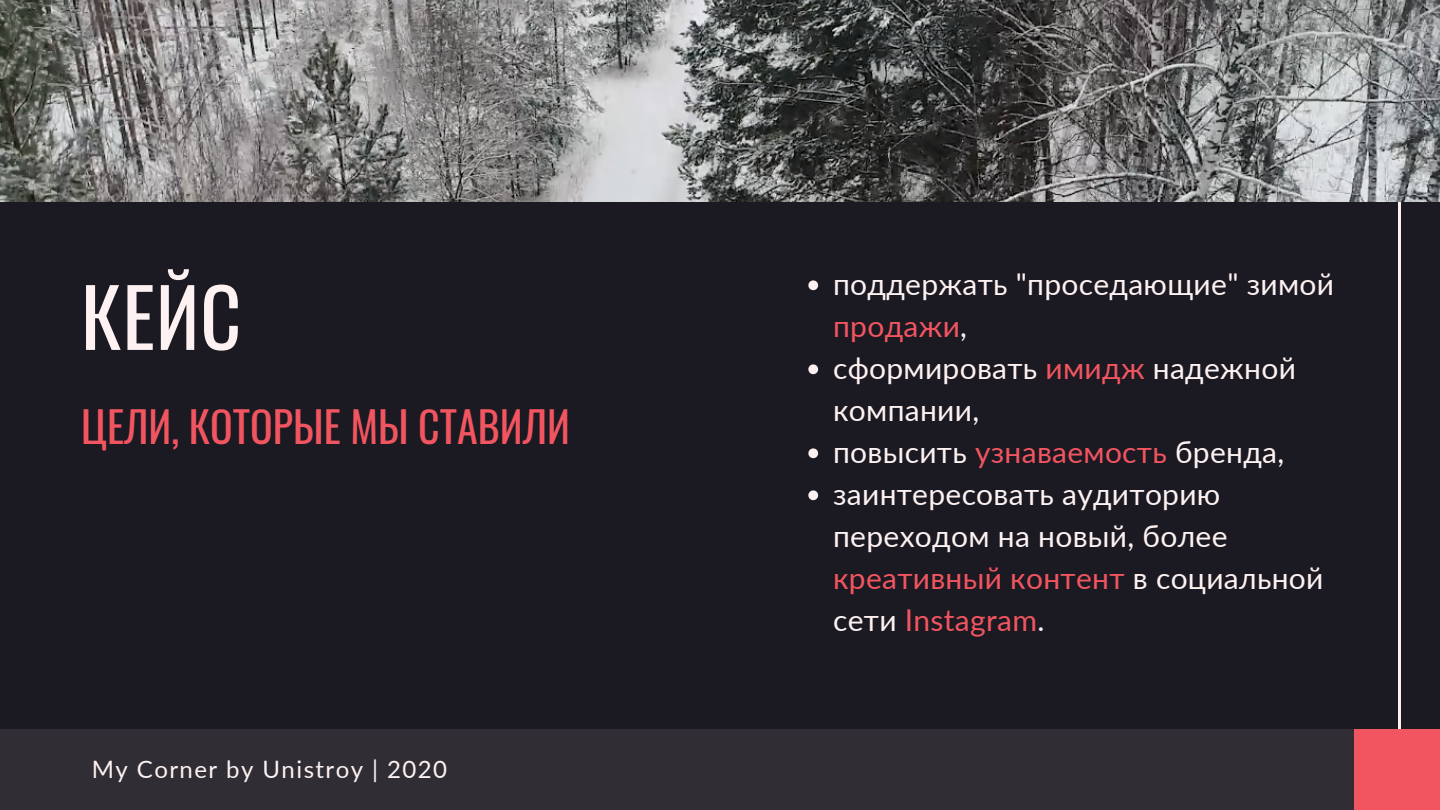
<style>
.page{position:relative;width:1440px;height:810px;background:#1b1922}
.page>*{position:absolute;margin:0;border:0;box-sizing:border-box;transform-origin:0 0}
.t1{font:80px "Oswald";color:#fdf2f1}
.t2{font:42px "Oswald";color:#f15560}
.t3{font:30px/42px "Lato";letter-spacing:.01em;color:#fdf2f1}
.t4{font:24px "Lato";letter-spacing:.06em;color:#fdf2f1}
.s1{color:#f15560}
</style>
<div class="page">
<svg style="left:808px;top:280px;width:10px;height:10px"></svg>
<svg style="left:808px;top:364px;width:10px;height:10px"></svg>
<svg style="left:808px;top:448px;width:10px;height:10px"></svg>
<svg style="left:808px;top:490px;width:10px;height:10px"></svg>
<hr style="left:1398px;top:193px;width:3px;height:543px;background:#fdf2f1">
<img style="left:0;top:0;width:1440px;height:202px">
<div style="left:0;top:729px;width:1440px;height:81px;background:#302d35"></div>
<div style="left:1354px;top:729px;width:86px;height:81px;background:#f15560"></div>
<h1 class="t1" style="left:81px;top:254px;width:162px">КЕЙС</h1>
<h2 class="t2" style="left:81px;top:393px;width:491px">ЦЕЛИ, КОТОРЫЕ МЫ СТАВИЛИ</h2>
<p class="t4" style="left:92px;top:754px;width:357px">My Corner by Unistroy | 2020</p>
<p class="t3" style="left:833px;top:263px;width:502px">поддержать "проседающие" зимой <span class="s1">продажи</span>,<br>сформировать <span class="s1">имидж</span> надежной компании,<br>повысить <span class="s1">узнаваемость</span> бренда, заинтересовать аудиторию переходом на новый, более <span class="s1">креативный контент</span> в социальной сети <span class="s1">Instagram</span>.</p>
</div>
